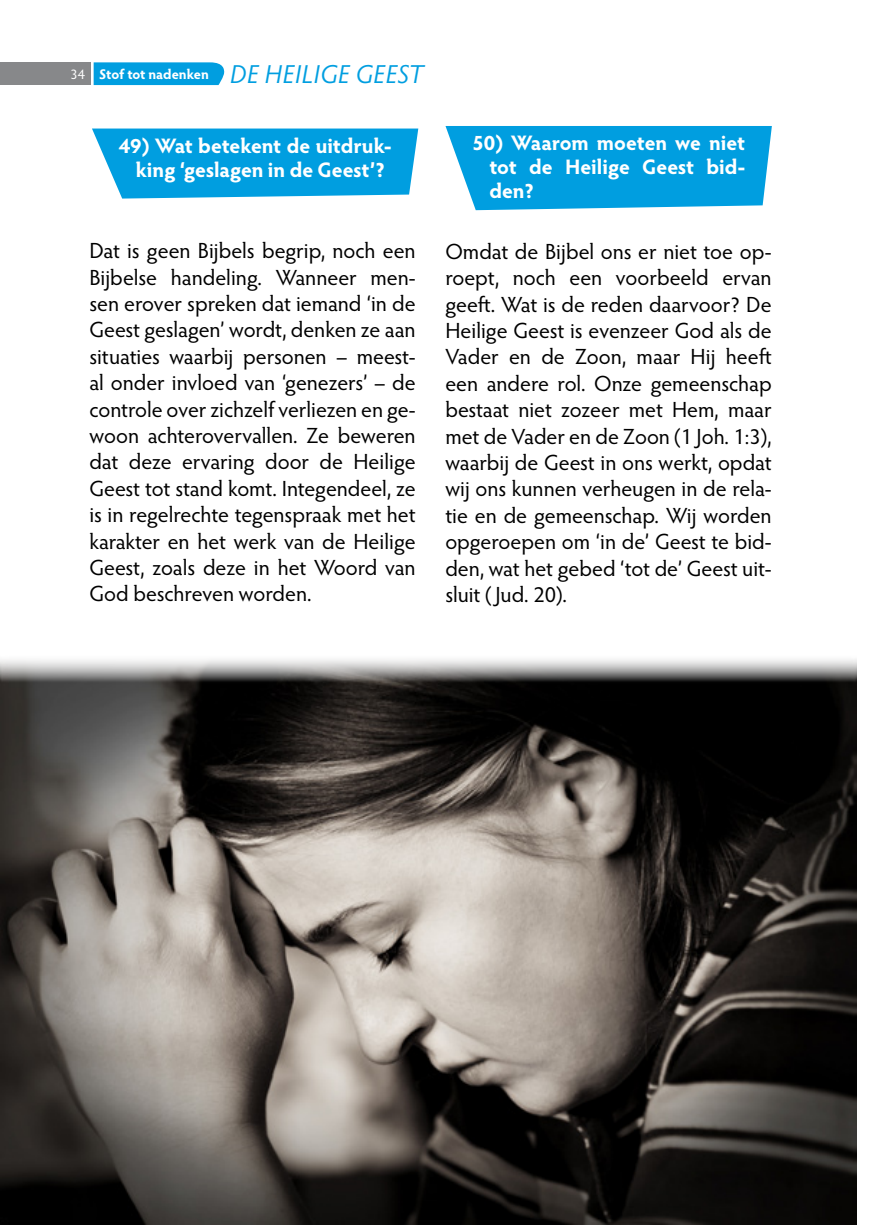
<style>
.page{position:relative;width:874px;height:1225px;background:#fff}
.page>*{position:absolute;margin:0;border:0;box-sizing:border-box;transform-origin:0 0}
.t1{font:22px/26.4px "Hypatia Sans Pro";color:#000;text-align:justify}
.t2{font:700 21px/24px "Hypatia Sans Pro";color:#fff;text-align:center}
.t3{font:700 14px "Hypatia Sans Pro";letter-spacing:-.005em;color:#fff}
.t4{font:14px "Hypatia Sans Pro";color:#fff}
.s1{font-weight:400;font-style:italic;font-size:26px;color:#009ee0}
</style>
<div class="page">
<div style="left:0;top:62px;width:91px;height:23px;background:#87888a"></div>
<div style="left:94px;top:62px;width:130px;height:23px;background:#009ee0"></div>
<svg style="left:92px;top:128px;width:326px;height:71px;background:#18a7e3"></svg>
<svg style="left:445px;top:126px;width:326px;height:84px;background:#15a6e2"></svg>
<img style="left:0;top:659px;width:856px;height:565px">
<p class="t4" style="left:71px;top:65px;width:16px">34</p>
<p class="t3" style="left:99px;top:64px;width:326px">Stof tot nadenken <span class="s1">DE HEILIGE GEEST</span></p>
<p class="t2" style="left:119px;top:132px;width:274px">49) Wat betekent de uitdruk&shy;king ‘geslagen in de Geest’?</p>
<p class="t2" style="left:489px;top:130px;width:257px;text-align:justify;text-indent:-17px">50) Waarom moeten we niet tot de Heilige Geest bid&shy;den?</p>
<p class="t1" style="left:89px;top:237px;width:328px">Dat is geen Bijbels begrip, noch een Bijbelse handeling. Wanneer men&shy;sen erover spreken dat iemand ‘in de Geest geslagen’ wordt, denken ze aan situaties waarbij personen – meest&shy;al onder invloed van ‘genezers’ – de controle over zichzelf verliezen en ge&shy;woon achterovervallen. Ze beweren dat deze ervaring door de Heilige Geest tot stand komt. Integendeel, ze is in regelrechte tegenspraak met het karakter en het werk van de Heilige Geest, zoals deze in het Woord van God beschreven worden.</p>
<p class="t1" style="left:445px;top:237px;width:328px">Omdat de Bijbel ons er niet toe op&shy;roept, noch een voorbeeld ervan geeft. Wat is de reden daarvoor? De Heilige Geest is evenzeer God als de Vader en de Zoon, maar Hij heeft een andere rol. Onze gemeenschap bestaat niet zozeer met Hem, maar met de Vader en de Zoon (1 Joh. 1:3), waarbij de Geest in ons werkt, opdat wij ons kunnen verheugen in de rela&shy;tie en de gemeenschap. Wij worden opgeroepen om ‘in de’ Geest te bid&shy;den, wat het gebed ‘tot de’ Geest uit&shy;sluit ( Jud. 20).</p>
</div>
